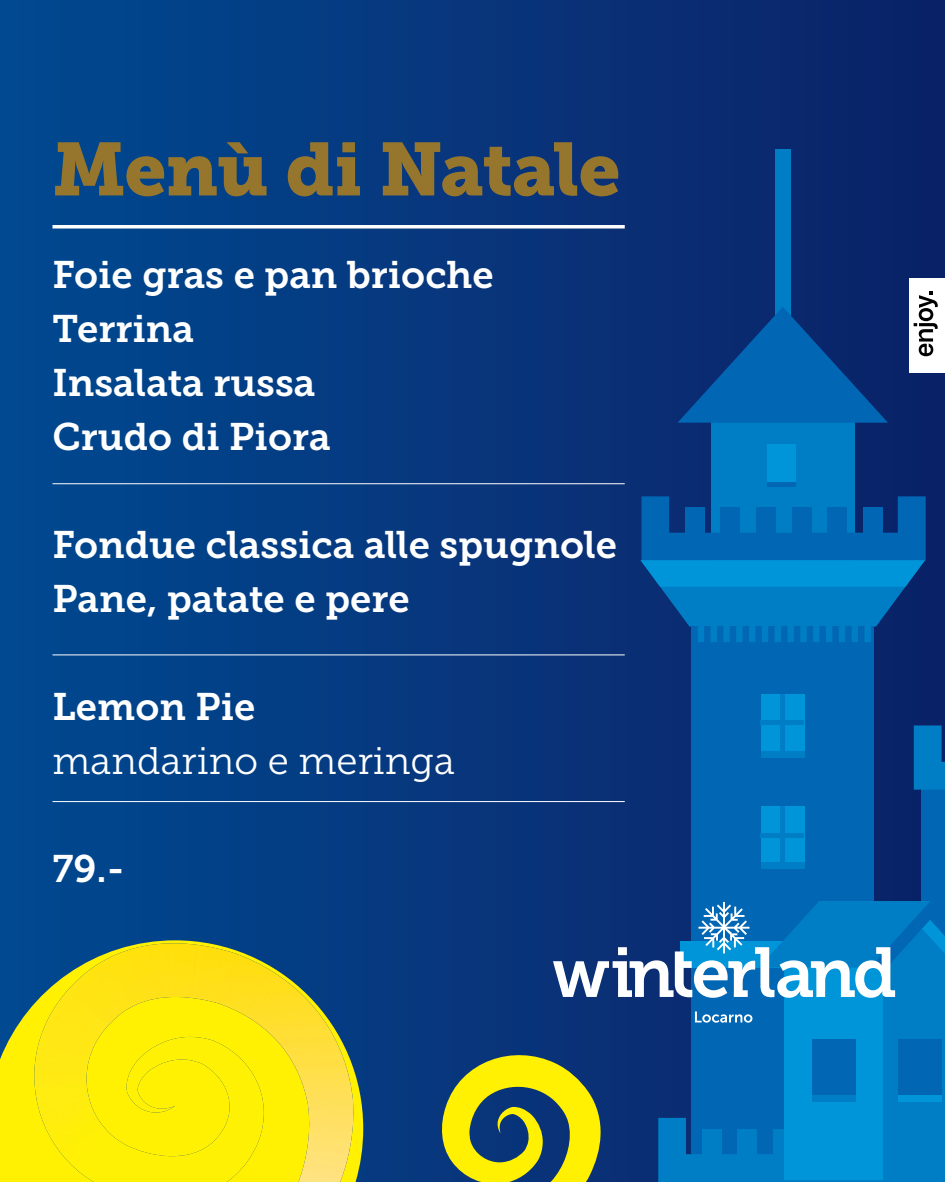
<style>
.page{position:relative;width:945px;height:1182px;background:#fff}
.page>*{position:absolute;margin:0;border:0;box-sizing:border-box;transform-origin:0 0}
.t1{font:74.38px "Museo Slab 900";letter-spacing:-.015em;color:#96762d}
.t2{font:38.24px/53.9px "Museo Slab 700";color:#fff}
.t3{font:38.24px "Museo Slab 300";color:#fff}
</style>
<div class="page">
<div style="left:0;top:0;width:945px;height:1181px;background:linear-gradient(to right,#014a91,#0c2267)"></div>
<div style="left:775px;top:149px;width:15px;height:215px;background:#007ec5"></div>
<div style="left:711px;top:419px;width:143px;height:181px;background:#007ec5"></div>
<div style="left:691px;top:626px;width:183px;height:553px;background:#0166b3"></div>
<svg style="left:678px;top:307px;width:210px;height:115px;background:#054790"></svg>
<div style="left:767px;top:444px;width:29px;height:41px;background:#0095d9"></div>
<hr style="left:768px;top:482px;width:28px;height:4px;background:#0166b3">
<div style="left:761px;top:805px;width:43px;height:62px;background:#0095d9"></div>
<div style="left:761px;top:862px;width:43px;height:7px;background:#007ec5"></div>
<div style="left:761px;top:694px;width:43px;height:61px;background:#0095d9"></div>
<div style="left:761px;top:750px;width:43px;height:7px;background:#007ec5"></div>
<svg style="left:640px;top:496px;width:286px;height:146px"></svg>
<div style="left:780px;top:806px;width:5px;height:57px;background:#007ec5"></div>
<div style="left:761px;top:832px;width:43px;height:5px;background:#007ec5"></div>
<div style="left:780px;top:694px;width:5px;height:57px;background:#007ec5"></div>
<hr style="left:761px;top:720px;width:43px;height:4px;background:#007ec5">
<div style="left:921px;top:777px;width:24px;height:402px;background:#0166b3"></div>
<svg style="left:914px;top:725px;width:31px;height:64px;background:#0077be"></svg>
<div style="left:910px;top:278px;width:35px;height:95px;background:#fff"></div>
<svg style="left:914px;top:292px;width:24px;height:64px"></svg>
<hr style="left:52px;top:483px;width:573px;height:1px;background:#fff">
<hr style="left:52px;top:225px;width:573px;height:3px;background:#fff">
<hr style="left:52px;top:654px;width:573px;height:1px;background:#fff">
<hr style="left:52px;top:801px;width:573px;height:1px;background:#fff">
<svg style="left:364px;top:901px;width:581px;height:280px"></svg>
<svg style="left:0;top:940px;width:363px;height:241px;background:#acb142"></svg>
<img style="left:34px;top:943px;width:230px;height:238px">
<h1 class="t1" style="left:52px;top:126px;width:570px">Menù di Natale</h1>
<p class="t2" style="left:52px;top:248px;width:443px">Foie gras e pan brioche<br>Terrina<br>Insalata russa<br>Crudo di Piora</p>
<p class="t2" style="left:52px;top:518px;width:566px">Fondue classica alle spugnole<br>Pane, patate e pere</p>
<p class="t2" style="left:52px;top:679px;width:205px">Lemon Pie</p>
<p class="t3" style="left:52px;top:739px;width:404px">mandarino e meringa</p>
<p class="t2" style="left:52px;top:841px;width:74px">79.-</p>
</div>
